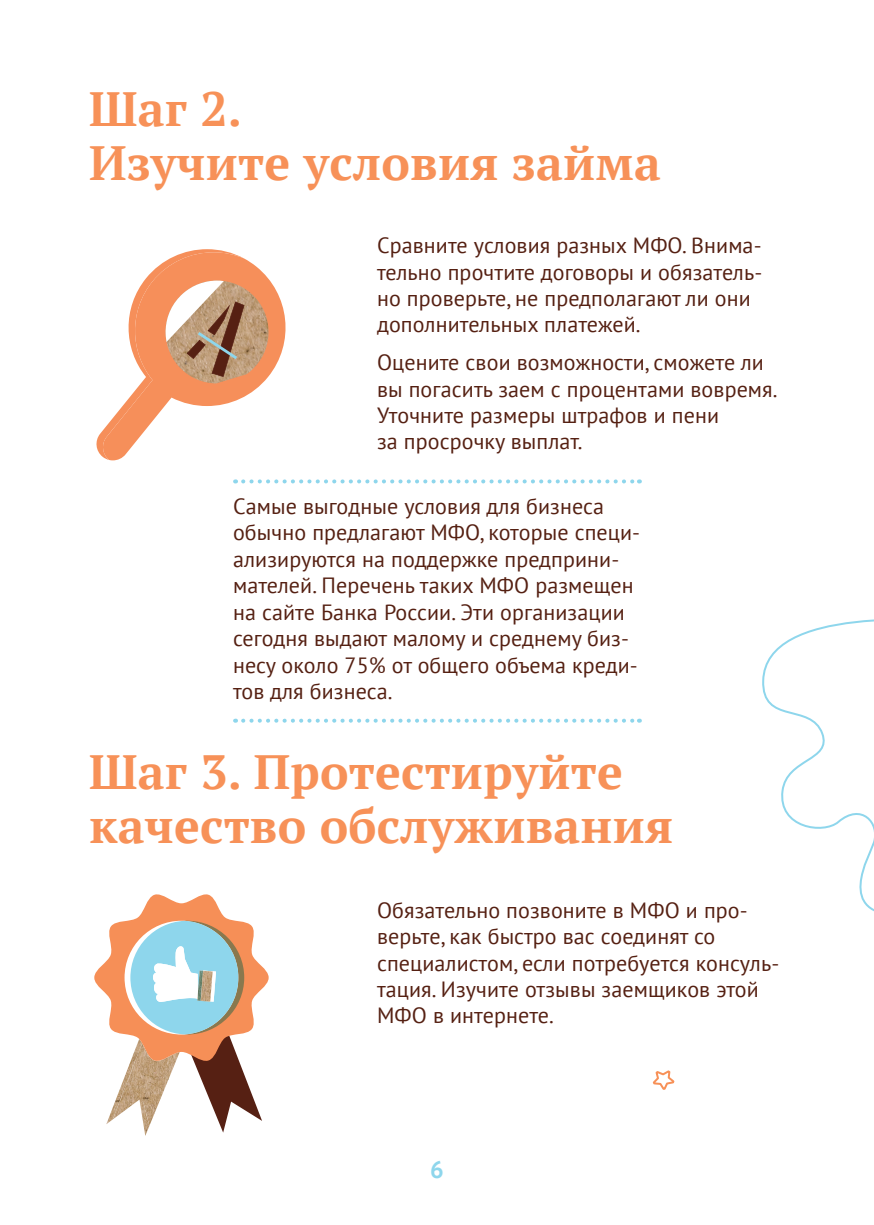
<style>
.page{position:relative;width:874px;height:1225px;background:#fff}
.page>*{position:absolute;margin:0;border:0;box-sizing:border-box;transform-origin:0 0}
.t1{font:700 48px/54px "PT Serif";letter-spacing:.005em;color:#f79158}
.t2{font:700 24px "PT Sans";color:#8ed6ec}
.t3{font:22px/26.4px "PT Sans";letter-spacing:.005em;color:#552012}
</style>
<div class="page">
<svg style="left:94px;top:894px;width:174px;height:238px"></svg>
<img style="left:200px;top:970px;width:12px;height:31px">
<svg style="left:96px;top:249px;width:190px;height:211px"></svg>
<svg style="left:652px;top:1070px;width:23px;height:20px"></svg>
<svg style="left:243px;top:479px;width:396px;height:4px"></svg>
<svg style="left:243px;top:718px;width:396px;height:4px"></svg>
<svg style="left:762px;top:619px;width:111px;height:292px"></svg>
<h1 class="t1" style="left:89px;top:81px;width:573px">Шаг 2.<br>Изучите условия займа</h1>
<p class="t3" style="left:377px;top:232px;width:386px">Сравните условия разных МФО. Внима&shy;тельно прочтите договоры и обязатель&shy;но проверьте, не предполагают ли они дополнительных платежей.</p>
<p class="t3" style="left:377px;top:349px;width:402px">Оцените свои возможности, сможете ли вы погасить заем с процентами вовремя.<br>Уточните размеры штрафов и пени<br>за просрочку выплат.</p>
<p class="t3" style="left:233px;top:492px;width:408px">Самые выгодные условия для бизнеса обычно предлагают МФО, которые специ&shy;ализируются на поддержке предприни&shy;мателей. Перечень таких МФО размещен на сайте Банка России. Эти организации сегодня выдают малому и среднему биз&shy;несу около 75% от общего объема креди&shy;тов для бизнеса.</p>
<h1 class="t1" style="left:89px;top:744px;width:585px">Шаг 3. Протестируйте качество обслуживания</h1>
<p class="t3" style="left:377px;top:896px;width:403px">Обязательно позвоните в МФО и про&shy;верьте, как быстро вас соединят со специалистом, если потребуется консуль&shy;тация. Изучите отзывы заемщиков этой МФО в интернете.</p>
<p class="t2" style="left:430px;top:1153px;width:15px">6</p>
</div>
